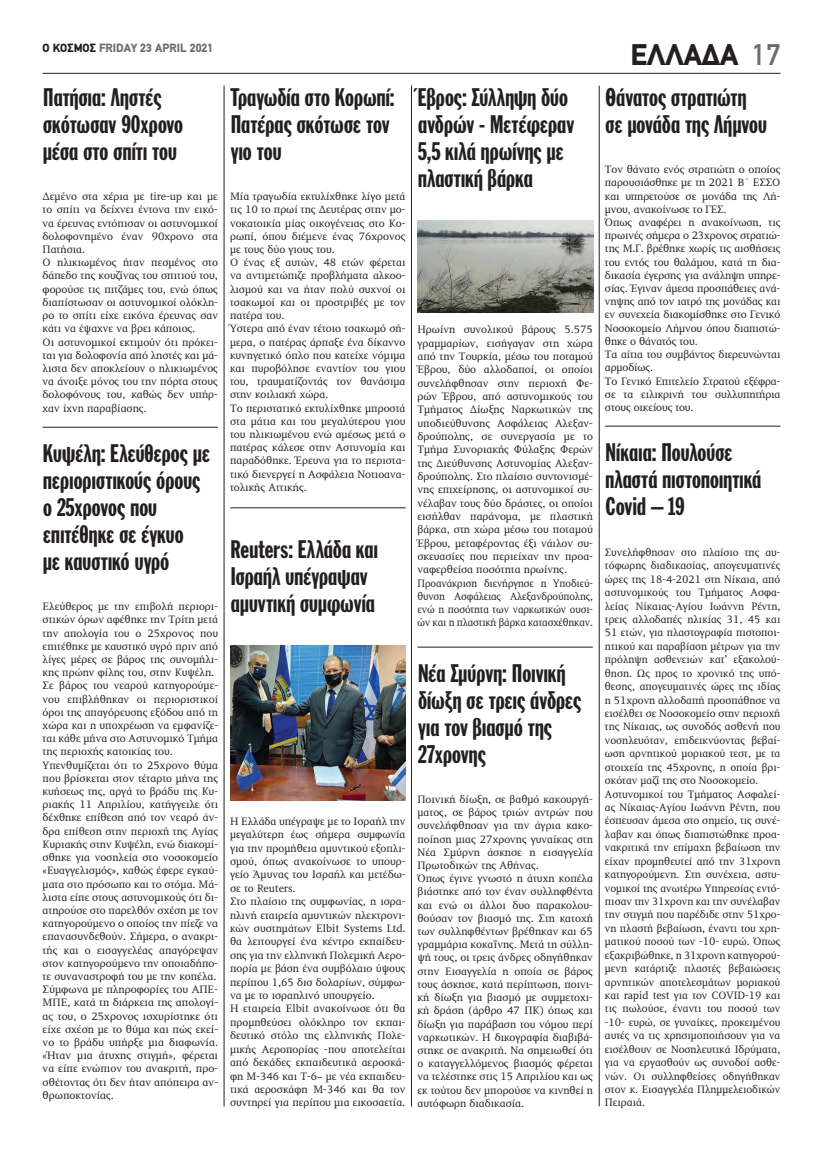
<style>
.page{position:relative;width:823px;height:1149px;background:#fff}
.page>*{position:absolute;margin:0;border:0;box-sizing:border-box;transform-origin:0 0}
.t1{font:900 30px "PF Din Text";color:#231f20}
.t2{font:500 30px "PF Din Text";color:#6c6d70}
.t3{font:25px/27px "Franklin Gothic Greek Extra Cond";letter-spacing:-.05em;color:#231f20}
.t4{font:900 12px "PF Din Text";color:#6c6d70}
.t5{font:11px/13.2px "PF Diplomat";color:#231f20}
.s1{color:#231f20}
</style>
<div class="page">
<hr style="left:43px;top:73px;width:737px;height:1px;background:#231f20">
<img style="left:230px;top:645px;width:175px;height:155px">
<img style="left:417px;top:220px;width:175px;height:92px">
<hr style="left:598px;top:86px;width:1px;height:1020px;background:#231f20">
<hr style="left:411px;top:86px;width:1px;height:1020px;background:#231f20">
<hr style="left:224px;top:86px;width:1px;height:1020px;background:#231f20">
<hr style="left:43px;top:427px;width:175px;height:1px;background:#231f20">
<hr style="left:230px;top:507px;width:175px;height:1px;background:#231f20">
<hr style="left:417px;top:646px;width:175px;height:1px;background:#231f20">
<hr style="left:604px;top:426px;width:176px;height:1px;background:#231f20">
<p class="t4" style="left:43px;top:40px;width:172px"><span class="s1">Ο ΚΟΣΜΟΣ</span> FRIDAY 23 APRIL 2021</p>
<h1 class="t1" style="left:630px;top:37px;width:109px">ΕΛΛΑΔΑ</h1>
<h2 class="t3" style="left:43px;top:84px;width:143px">Πατήσια: Ληστές σκότωσαν 90χρονο μέσα στο σπίτι του</h2>
<p class="t5" style="left:43px;top:190px;width:177px">Δεμένο στα χέρια με tire-up και με το σπίτι να δείχνει έντονα την εικό&shy;να έρευνας εντόπισαν οι αστυνομικοί δολοφονημένο έναν 90χρονο στα<br>Πατήσια.<br>Ο ηλικιωμένος ήταν πεσμένος στο δάπεδο της κουζίνας του σπιτιού του, φορούσε τις πιτζάμες του, ενώ όπως διαπίστωσαν οι αστυνομικοί ολόκλη&shy;ρο το σπίτι είχε εικόνα έρευνας σαν κάτι να έψαχνε να βρει κάποιος.<br>Οι αστυνομικοί εκτιμούν ότι πρόκει&shy;ται για δολοφονία από ληστές και μά&shy;λιστα δεν αποκλείουν ο ηλικιωμένος να άνοιξε μόνος του την πόρτα στους δολοφόνους του, καθώς δεν υπήρ&shy;χαν ίχνη παραβίασης.</p>
<h2 class="t3" style="left:43px;top:439px;width:169px">Κυψέλη: Ελεύθερος με περιοριστικούς όρους ο 25χρονος που επιτέθηκε σε έγκυο<br>με καυστικό υγρό</h2>
<p class="t5" style="left:43px;top:600px;width:177px">Ελεύθερος με την επιβολή περιορι&shy;στικών όρων αφέθηκε την Τρίτη μετά την απολογία του ο 25χρονος που επιτέθηκε με καυστικό υγρό πριν από λίγες μέρες σε βάρος της συνομήλι&shy;κης πρώην φίλης του, στην Κυψέλη.<br>Σε βάρος του νεαρού κατηγορούμε&shy;νου επιβλήθηκαν οι περιοριστικοί όροι της απαγόρευσης εξόδου από τη χώρα και η υποχρέωση να εμφανίζε&shy;ται κάθε μήνα στο Αστυνομικό Τμήμα της περιοχής κατοικίας του.<br>Υπενθυμίζεται ότι το 25χρονο θύμα που βρίσκεται στον τέταρτο μήνα της κυήσεως της, αργά το βράδυ της Κυ&shy;ριακής 11 Απριλίου, κατήγγειλε ότι δέχθηκε επίθεση από τον νεαρό άν&shy;δρα επίθεση στην περιοχή της Αγίας Κυριακής στην Κυψέλη, ενώ διακομί&shy;σθηκε για νοσηλεία στο νοσοκομείο «Ευαγγελισμός», καθώς έφερε εγκαύ&shy;ματα στο πρόσωπο και το στόμα. Μά&shy;λιστα είπε στους αστυνομικούς ότι δι&shy;ατηρούσε στο παρελθόν σχέση με τον κατηγορούμενο ο οποίος την πίεζε να επανασυνδεθούν. Σήμερα, ο ανακρι&shy;τής και ο εισαγγελέας απαγόρεψαν στον κατηγορούμενο την οποιαδήπο&shy;τε συναναστροφή του με την κοπέλα.<br>Σύμφωνα με πληροφορίες του ΑΠΕ-ΜΠΕ, κατά τη διάρκεια της απολογί&shy;ας του, ο 25χρονος ισχυρίστηκε ότι είχε σχέση με το θύμα και πώς εκεί&shy;νο το βράδυ υπήρξε μια διαφωνία. «Ήταν μια άτυχης στιγμή», φέρεται να είπε ενώπιον του ανακριτή, προ&shy;σθέτοντας ότι δεν ήταν απόπειρα αν&shy;θρωποκτονίας.</p>
<h1 class="t2" style="left:751px;top:38px;width:30px">17</h1>
<h2 class="t3" style="left:417px;top:83px;width:159px">Έβρος: Σύλληψη δύο ανδρών - Μετέφεραν<br>5,5 κιλά ηρωίνης με πλαστική βάρκα</h2>
<h2 class="t3" style="left:604px;top:84px;width:164px">Θάνατος στρατιώτη σε μονάδα της Λήμνου</h2>
<p class="t5" style="left:604px;top:163px;width:177px">Τον θάνατο ενός στρατιώτη ο οποίος παρουσιάσθηκε με τη 2021 Β΄ ΕΣΣΟ και υπηρετούσε σε μονάδα της Λή&shy;μνου, ανακοίνωσε το ΓΕΣ.<br>Όπως αναφέρει η ανακοίνωση, τις πρωινές σήμερα o 23χρονος στρατιώ&shy;της Μ.Γ. βρέθηκε χωρίς τις αισθήσεις του εντός του θαλάμου, κατά τη δια&shy;δικασία έγερσης για ανάληψη υπηρε&shy;σίας. Έγιναν άμεσα προσπάθειες ανά&shy;νηψης από τον ιατρό της μονάδας και εν συνεχεία διακομίσθηκε στο Γενικό<br>Νοσοκομείο Λήμνου όπου διαπιστώ&shy;θηκε ο θάνατός του.<br>Τα αίτια του συμβάντος διερευνώνται αρμοδίως.<br>Το Γενικό Επιτελείο Στρατού εξέφρα&shy;σε τα ειλικρινή του συλλυπητήρια στους οικείους του.</p>
<h2 class="t3" style="left:604px;top:438px;width:158px">Νίκαια: Πουλούσε πλαστά πιστοποιητικά<br>Covid – 19</h2>
<p class="t5" style="left:604px;top:545px;width:177px">Συνελήφθησαν στο πλαίσιο της αυ&shy;τόφωρης διαδικασίας, απογευματινές ώρες της 18-4-2021 στη Νίκαια, από αστυνομικούς του Τμήματος Ασφα&shy;λείας Νίκαιας-Αγίου Ιωάννη Ρέντη, τρεις αλλοδαπές ηλικίας 31, 45 και 51 ετών, για πλαστογραφία πιστοποι&shy;ητικού και παραβίαση μέτρων για την πρόληψη ασθενειών κατ’ εξακολού&shy;θηση. Ως προς το χρονικό της υπό&shy;θεσης, απογευματινές ώρες της ιδίας η 51χρονη αλλοδαπή προσπάθησε να εισέλθει σε Νοσοκομείο στην περιοχή της Νίκαιας, ως συνοδός ασθενή που νοσηλευόταν, επιδεικνύοντας βεβαί&shy;ωση αρνητικού μοριακού τεστ, με τα στοιχεία της 45χρονης, η οποία βρι&shy;σκόταν μαζί της στο Νοσοκομείο.<br>Αστυνομικοί του Τμήματος Ασφαλεί&shy;ας Νίκαιας-Αγίου Ιωάννη Ρέντη, που έσπευσαν άμεσα στο σημείο, τις συνέ&shy;λαβαν και όπως διαπιστώθηκε προα&shy;νακριτικά την επίμαχη βεβαίωση την είχαν προμηθευτεί από την 31χρονη κατηγορούμενη. Στη συνέχεια, αστυ&shy;νομικοί της ανωτέρω Υπηρεσίας εντό&shy;πισαν την 31χρονη και την συνέλαβαν την στιγμή που παρέδιδε στην 51χρο&shy;νη πλαστή βεβαίωση, έναντι του χρη&shy;ματικού ποσού των -10- ευρώ. Όπως εξακριβώθηκε, η 31χρονη κατηγορού&shy;μενη κατάρτιζε πλαστές βεβαιώσεις αρνητικών αποτελεσμάτων μοριακoύ και rapid test για τον COVID-19 και τις πωλούσε, έναντι του ποσού των -10- ευρώ, σε γυναίκες, προκειμένου αυτές να τις χρησιμοποιήσουν για να εισέλθουν σε Νοσηλευτικά Ιδρύματα, για να εργασθούν ως συνοδοί ασθε&shy;νών. Οι συλληφθείσες οδηγήθηκαν στον κ. Εισαγγελέα Πλημμελειοδικών Πειραιά.</p>
<h2 class="t3" style="left:230px;top:84px;width:167px">Τραγωδία στο Κορωπί:<br>Πατέρας σκότωσε τον γιο του</h2>
<p class="t5" style="left:230px;top:190px;width:177px">Μία τραγωδία εκτυλίχθηκε λίγο μετά τις 10 το πρωί της Δευτέρας στην μο&shy;νοκατοικία μίας οικογένειας στο Κο&shy;ρωπί, όπου διέμενε ένας 76χρονος με τους δύο γιους του.<br>Ο ένας εξ αυτών, 48 ετών φέρεται να αντιμετώπιζε προβλήματα αλκοο&shy;λισμού και να ήταν πολύ συχνοί οι τσακωμοί και οι προστριβές με τον πατέρα του.<br>Ύστερα από έναν τέτοιο τσακωμό σή&shy;μερα, ο πατέρας άρπαξε ένα δίκαννο κυνηγετικό όπλο που κατείχε νόμιμα και πυροβόλησε εναντίον του γιου του, τραυματίζοντάς τον θανάσιμα στην κοιλιακή χώρα.<br>Το περιστατικό εκτυλίχθηκε μπροστά στα μάτια και του μεγαλύτερου γιου του ηλικιωμένου ενώ αμέσως μετά ο πατέρας κάλεσε στην Αστυνομία και παραδόθηκε. Έρευνα για το περιστα&shy;τικό διενεργεί η Ασφάλεια Νοτιοανα&shy;τολικής Αττικής.</p>
<p class="t5" style="left:417px;top:323px;width:177px">Ηρωίνη συνολικού βάρους 5.575 γραμμαρίων, εισήγαγαν στη χώρα από την Τουρκία, μέσω του ποταμού Έβρου, δύο αλλοδαποί, οι οποίοι συνελήφθησαν στην περιοχή Φε&shy;ρών Έβρου, από αστυνομικούς του Τμήματος Δίωξης Ναρκωτικών της υποδιεύθυνσης Ασφάλειας Αλεξαν&shy;δρούπολης, σε συνεργασία με το Τμήμα Συνοριακής Φύλαξης Φερών της Διεύθυνσης Αστυνομίας Αλεξαν&shy;δρούπολης. Στο πλαίσιο συντονισμέ&shy;νης επιχείρησης, οι αστυνομικοί συ&shy;νέλαβαν τους δύο δράστες, οι οποίοι εισήλθαν παράνομα, με πλαστική βάρκα, στη χώρα μέσω του ποταμού Έβρου, μεταφέροντας έξι νάιλον συ&shy;σκευασίες που περιείχαν την προα&shy;ναφερθείσα ποσότητα ηρωίνης.<br>Προανάκριση διενήργησε η Υποδιεύ&shy;θυνση Ασφάλειας Αλεξανδρούπολης, ενώ η ποσότητα των ναρκωτικών ουσι&shy;ών και η πλαστική βάρκα κατασχέθηκαν.</p>
<h2 class="t3" style="left:417px;top:659px;width:166px">Νέα Σμύρνη: Ποινική δίωξη σε τρεις άνδρες για τον βιασμό της<br>27χρονης</h2>
<p class="t5" style="left:417px;top:792px;width:177px">Ποινική δίωξη, σε βαθμό κακουργή&shy;ματος, σε βάρος τριών αντρών που συνελήφθησαν για την άγρια κακο&shy;ποίηση μιας 27χρονης γυναίκας στη<br>Νέα Σμύρνη άσκησε η εισαγγελία<br>Πρωτοδικών της Αθήνας.<br>Όπως έγινε γνωστό η άτυχη κοπέλα βιάστηκε από τον έναν συλληφθέντα και ενώ οι άλλοι δυο παρακολου&shy;θούσαν τον βιασμό της. Στη κατοχή των συλληφθέντων βρέθηκαν και 65 γραμμάρια κοκαΐνης. Μετά τη σύλλη&shy;ψή τους, οι τρεις άνδρες οδηγήθηκαν στην Εισαγγελία η οποία σε βάρος τους άσκησε, κατά περίπτωση, ποινι&shy;κή δίωξη για βιασμό με συμμετοχι&shy;κή δράση (άρθρο 47 ΠΚ) όπως και δίωξη για παράβαση του νόμου περί ναρκωτικών. Η δικογραφία διαβιβά&shy;στηκε σε ανακριτή. Να σημειωθεί ότι ο καταγγελλόμενος βιασμός φέρεται να τελέστηκε στις 15 Απριλίου και ως εκ τούτου δεν μπορούσε να κινηθεί η αυτόφωρη διαδικασία.</p>
<h2 class="t3" style="left:230px;top:535px;width:150px">Reuters: Ελλάδα και<br>Ισραήλ υπέγραψαν αμυντική συμφωνία</h2>
<p class="t5" style="left:230px;top:814px;width:177px">Η Ελλάδα υπέγραψε με το Ισραήλ την μεγαλύτερη έως σήμερα συμφωνία για την προμήθεια αμυντικού εξοπλι&shy;σμού, όπως ανακοίνωσε το υπουρ&shy;γείο Άμυνας του Ισραήλ και μετέδω&shy;σε το Reuters.<br>Στο πλαίσιο της συμφωνίας, η ισρα&shy;ηλινή εταιρεία αμυντικών ηλεκτρονι&shy;κών συστημάτων Elbit Systems Ltd. θα λειτουργεί ένα κέντρο εκπαίδευ&shy;σης για την ελληνική Πολεμική Αερο&shy;πορία με βάση ένα συμβόλαιο ύψους περίπου 1,65 δισ δολαρίων, σύμφω&shy;να με το ισραηλινό υπουργείο.<br>Η εταιρεία Elbit ανακοίνωσε ότι θα προμηθεύσει ολόκληρο τον εκπαι&shy;δευτικό στόλο της ελληνικής Πολε&shy;μικής Αεροπορίας -που αποτελείται από δεκάδες εκπαιδευτικά αεροσκά&shy;φη M-346 και T-6– με νέα εκπαιδευ&shy;τικά αεροσκάφη M-346 και θα τον συντηρεί για περίπου μια εικοσαετία.</p>
</div>
